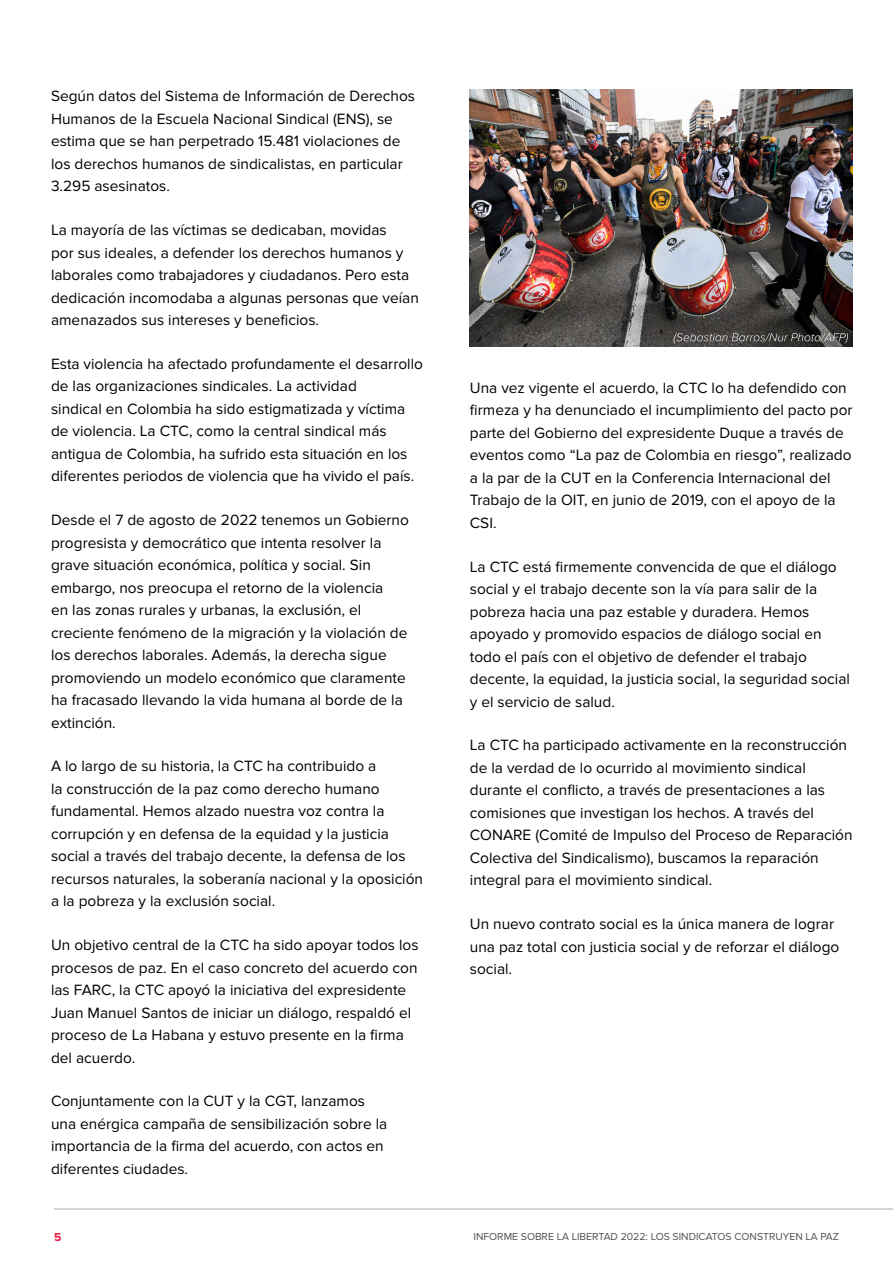
<style>
.page{position:relative;width:893px;height:1263px;background:#fff}
.page>*{position:absolute;margin:0;border:0;box-sizing:border-box;transform-origin:0 0}
.t1{font:15.45px/22.5px "Proxima Nova";color:#000}
.t2{font:700 12px "Proxima Nova";color:#ed1941}
.t3{font:10.5px "Proxima Nova";color:#505050}
</style>
<div class="page">
<hr style="left:54px;top:1208px;width:839px;height:1px;background:#a9abae">
<img style="left:470px;top:89px;width:383px;height:257px">
<svg style="left:674px;top:333px;width:174px;height:11px;background:#595856"></svg>
<p class="t1" style="left:51px;top:85px;width:366px">Según datos del Sistema de Información de Derechos Humanos de la Escuela Nacional Sindical (ENS), se estima que se han perpetrado 15.481 violaciones de los derechos humanos de sindicalistas, en particular 3.295 asesinatos.</p>
<p class="t1" style="left:51px;top:219px;width:369px">La mayoría de las víctimas se dedicaban, movidas<br>por sus ideales, a defender los derechos humanos y laborales como trabajadores y ciudadanos. Pero esta dedicación incomodaba a algunas personas que veían amenazados sus intereses y beneficios.</p>
<p class="t1" style="left:51px;top:353px;width:374px">Esta violencia ha afectado profundamente el desarrollo de las organizaciones sindicales. La actividad<br>sindical en Colombia ha sido estigmatizada y víctima de violencia. La CTC, como la central sindical más antigua de Colombia, ha sufrido esta situación en los diferentes periodos de violencia que ha vivido el país.</p>
<p class="t1" style="left:51px;top:509px;width:359px">Desde el 7 de agosto de 2022 tenemos un Gobierno progresista y democrático que intenta resolver la grave situación económica, política y social. Sin embargo, nos preocupa el retorno de la violencia<br>en las zonas rurales y urbanas, la exclusión, el creciente fenómeno de la migración y la violación de los derechos laborales. Además, la derecha sigue promoviendo un modelo económico que claramente ha fracasado llevando la vida humana al borde de la extinción.</p>
<p class="t1" style="left:51px;top:755px;width:374px">A lo largo de su historia, la CTC ha contribuido a<br>la construcción de la paz como derecho humano fundamental. Hemos alzado nuestra voz contra la corrupción y en defensa de la equidad y la justicia social a través del trabajo decente, la defensa de los recursos naturales, la soberanía nacional y la oposición a la pobreza y la exclusión social.</p>
<p class="t1" style="left:51px;top:934px;width:369px">Un objetivo central de la CTC ha sido apoyar todos los procesos de paz. En el caso concreto del acuerdo con las FARC, la CTC apoyó la iniciativa del expresidente Juan Manuel Santos de iniciar un diálogo, respaldó el proceso de La Habana y estuvo presente en la firma del acuerdo.</p>
<p class="t1" style="left:51px;top:1090px;width:338px">Conjuntamente con la CUT y la CGT, lanzamos una enérgica campaña de sensibilización sobre la importancia de la firma del acuerdo, con actos en diferentes ciudades.</p>
<p class="t1" style="left:470px;top:377px;width:384px">Una vez vigente el acuerdo, la CTC lo ha defendido con firmeza y ha denunciado el incumplimiento del pacto por parte del Gobierno del expresidente Duque a través de eventos como “La paz de Colombia en riesgo”, realizado a la par de la CUT en la Conferencia Internacional del Trabajo de la OIT, en junio de 2019, con el apoyo de la CSI.</p>
<p class="t1" style="left:470px;top:555px;width:382px">La CTC está firmemente convencida de que el diálogo social y el trabajo decente son la vía para salir de la pobreza hacia una paz estable y duradera. Hemos apoyado y promovido espacios de diálogo social en todo el país con el objetivo de defender el trabajo decente, la equidad, la justicia social, la seguridad social y el servicio de salud.</p>
<p class="t1" style="left:470px;top:734px;width:384px">La CTC ha participado activamente en la reconstrucción de la verdad de lo ocurrido al movimiento sindical durante el conflicto, a través de presentaciones a las comisiones que investigan los hechos. A través del CONARE (Comité de Impulso del Proceso de Reparación Colectiva del Sindicalismo), buscamos la reparación integral para el movimiento sindical.</p>
<p class="t1" style="left:470px;top:913px;width:371px">Un nuevo contrato social es la única manera de lograr una paz total con justicia social y de reforzar el diálogo social.</p>
<p class="t2" style="left:54px;top:1230px;width:9px">5</p>
<p class="t3" style="left:474px;top:1230px;width:367px">INFORME SOBRE LA LIBERTAD 2022: LOS SINDICATOS CONSTRUYEN LA PAZ</p>
</div>
